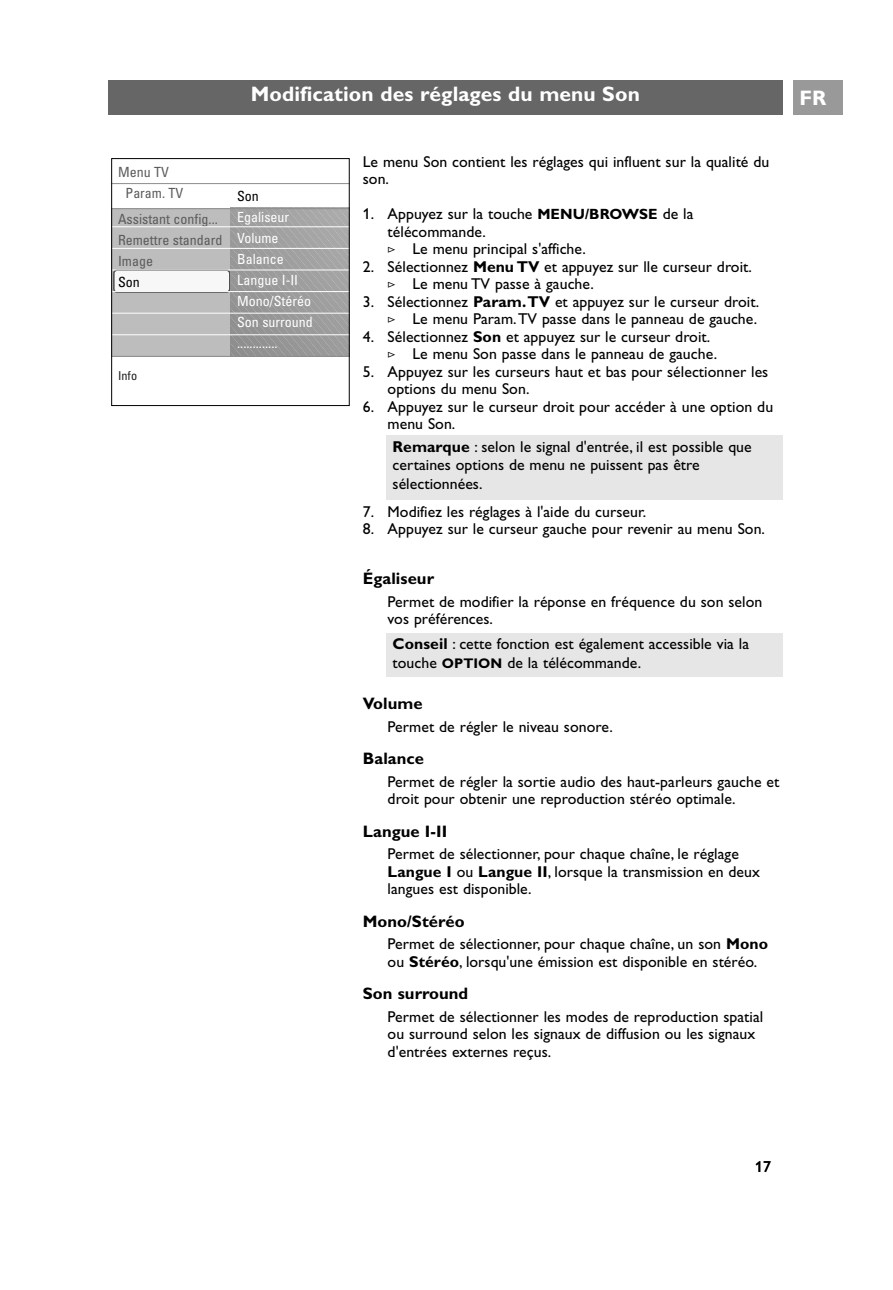
<style>
.page{position:relative;width:893px;height:1290px;background:#fff}
.page>*{position:absolute;margin:0;border:0;box-sizing:border-box;transform-origin:0 0}
.t1{font:700 21px "Gill Alt One";letter-spacing:.005em;color:#fff}
.t2{font:700 16.62px "Gill Alt One";letter-spacing:.005em;color:#000}
.t3{font:15.75px/17.5px "Gill Alt One";letter-spacing:.005em;color:#000}
.t4{font:condensed 14px/21px "Univers";color:#fff}
.t5{font:condensed 14px/21px "Univers";color:#5b5b5b}
.t6{font:condensed 14px "Univers";color:#000}
.t7{font:condensed 12.25px "Univers";color:#1d1d1d}
.s1{font-weight:700;font-size:14.88px}
.s2{font-family:"Philips Altijd"}
.s3{font-weight:700}
.s4{font-weight:700;font-size:14px}
</style>
<div class="page">
<div style="left:108px;top:80px;width:675px;height:35px;background:#666"></div>
<div style="left:793px;top:80px;width:49px;height:35px;background:#999"></div>
<div style="left:386px;top:436px;width:397px;height:64px;background:#e6e6e6"></div>
<div style="left:386px;top:633px;width:397px;height:43px;background:#e6e6e6"></div>
<hr style="left:111px;top:183px;width:238px;height:1px;background:#8c8c8c">
<svg style="left:113px;top:209px;width:234px;height:147px;background:#b1b1b1"></svg>
<hr style="left:111px;top:226px;width:238px;height:1px;background:#fff">
<hr style="left:111px;top:248px;width:238px;height:1px;background:#fff">
<hr style="left:111px;top:270px;width:238px;height:1px;background:#fff">
<hr style="left:111px;top:291px;width:238px;height:1px;background:#fff">
<hr style="left:111px;top:313px;width:238px;height:1px;background:#fff">
<hr style="left:111px;top:334px;width:238px;height:1px;background:#fff">
<hr style="left:111px;top:356px;width:238px;height:1px;background:#8c8c8c">
<hr style="left:111px;top:208px;width:238px;height:1px;background:#8c8c8c">
<div style="left:111px;top:158px;width:238px;height:248px;border:1px solid #000"></div>
<h1 class="t1" style="left:251px;top:86px;width:391px">Modification des réglages du menu Son</h1>
<p class="t5" style="left:126px;top:162px;width:59px;line-height:21.9px;text-indent:-7px">Menu TV<br>Param. TV</p>
<p class="t5" style="left:118px;top:210px;width:106px">Assistant config...<br>Remettre standard<br>Image</p>
<p class="t6" style="left:118px;top:277px;width:23px">Son</p>
<p class="t7" style="left:118px;top:372px;width:21px">Info</p>
<p class="t6" style="left:237px;top:191px;width:23px">Son</p>
<p class="t4" style="left:237px;top:208px;width:77px">Egaliseur<br>Volume<br>Balance<br>Langue I-II<br>Mono/Stéréo<br>Son surround .............</p>
<p class="t3" style="left:363px;top:154px;width:408px">Le menu Son contient les réglages qui influent sur la qualité du son.</p>
<p class="t3" style="left:388px;top:207px;width:307px;text-indent:-25px">1. Appuyez sur la touche <span class="s1">MENU/BROWSE</span> de la télécommande.<br><span class="s2">&gt;</span> Le menu principal s'affiche.</p>
<p class="t3" style="left:388px;top:259px;width:366px;text-indent:-25px">2. Sélectionnez <span class="s3">Menu TV</span> et appuyez sur lle curseur droit. <span class="s2">&gt;</span> Le menu TV passe à gauche.</p>
<p class="t3" style="left:363px;top:294px;width:398px;text-align:right">3. Sélectionnez <span class="s3">Param.TV</span> et appuyez sur le curseur droit. <span class="s2">&gt;</span> Le menu Param.TV passe dans le panneau de gauche.</p>
<p class="t3" style="left:388px;top:329px;width:331px;text-indent:-25px">4. Sélectionnez <span class="s3">Son</span> et appuyez sur le curseur droit. <span class="s2">&gt;</span> Le menu Son passe dans le panneau de gauche.</p>
<p class="t3" style="left:388px;top:364px;width:382px;text-indent:-25px">5. Appuyez sur les curseurs haut et bas pour sélectionner les options du menu Son.</p>
<p class="t3" style="left:388px;top:399px;width:387px;text-indent:-25px">6. Appuyez sur le curseur droit pour accéder à une option du menu Son.</p>
<p class="t3" style="left:393px;top:439px;width:361px;line-height:18.4px"><span class="s3">Remarque</span> : selon le signal d'entrée, il est possible que certaines options de menu ne puissent pas être sélectionnées.</p>
<p class="t3" style="left:363px;top:504px;width:285px">7. Modifiez les réglages à l'aide du curseur.</p>
<p class="t3" style="left:363px;top:522px;width:404px">8. Appuyez sur le curseur gauche pour revenir au menu Son.</p>
<p class="t2" style="left:363px;top:572px;width:73px">Égaliseur</p>
<p class="t3" style="left:388px;top:594px;width:376px">Permet de modifier la réponse en fréquence du son selon vos préférences.</p>
<p class="t3" style="left:393px;top:636px;width:358px;line-height:18.4px"><span class="s3">Conseil</span> : cette fonction est également accessible via la touche <span class="s4">OPTION</span> de la télécommande.</p>
<p class="t2" style="left:363px;top:697px;width:61px">Volume</p>
<p class="t3" style="left:388px;top:719px;width:227px">Permet de régler le niveau sonore.</p>
<p class="t2" style="left:363px;top:752px;width:63px">Balance</p>
<p class="t3" style="left:388px;top:774px;width:393px">Permet de régler la sortie audio des haut-parleurs gauche et droit pour obtenir une reproduction stéréo optimale.</p>
<p class="t2" style="left:363px;top:825px;width:86px">Langue I-II</p>
<p class="t3" style="left:388px;top:846px;width:374px">Permet de sélectionner, pour chaque chaîne, le réglage<br><span class="s3">Langue I</span> ou <span class="s3">Langue II</span>, lorsque la transmission en deux langues est disponible.</p>
<p class="t2" style="left:363px;top:915px;width:103px">Mono/Stéréo</p>
<p class="t3" style="left:388px;top:936px;width:382px">Permet de sélectionner, pour chaque chaîne, un son <span class="s3">Mono </span>ou <span class="s3">Stéréo</span>, lorsqu'une émission est disponible en stéréo.</p>
<p class="t2" style="left:363px;top:987px;width:107px">Son surround</p>
<p class="t3" style="left:388px;top:1009px;width:377px">Permet de sélectionner les modes de reproduction spatial ou surround selon les signaux de diffusion ou les signaux d'entrées externes reçus.</p>
<h1 class="t1" style="left:799px;top:90px;width:28px">FR</h1>
<p class="t3" style="left:755px;top:1159px;width:17px">17</p>
</div>
